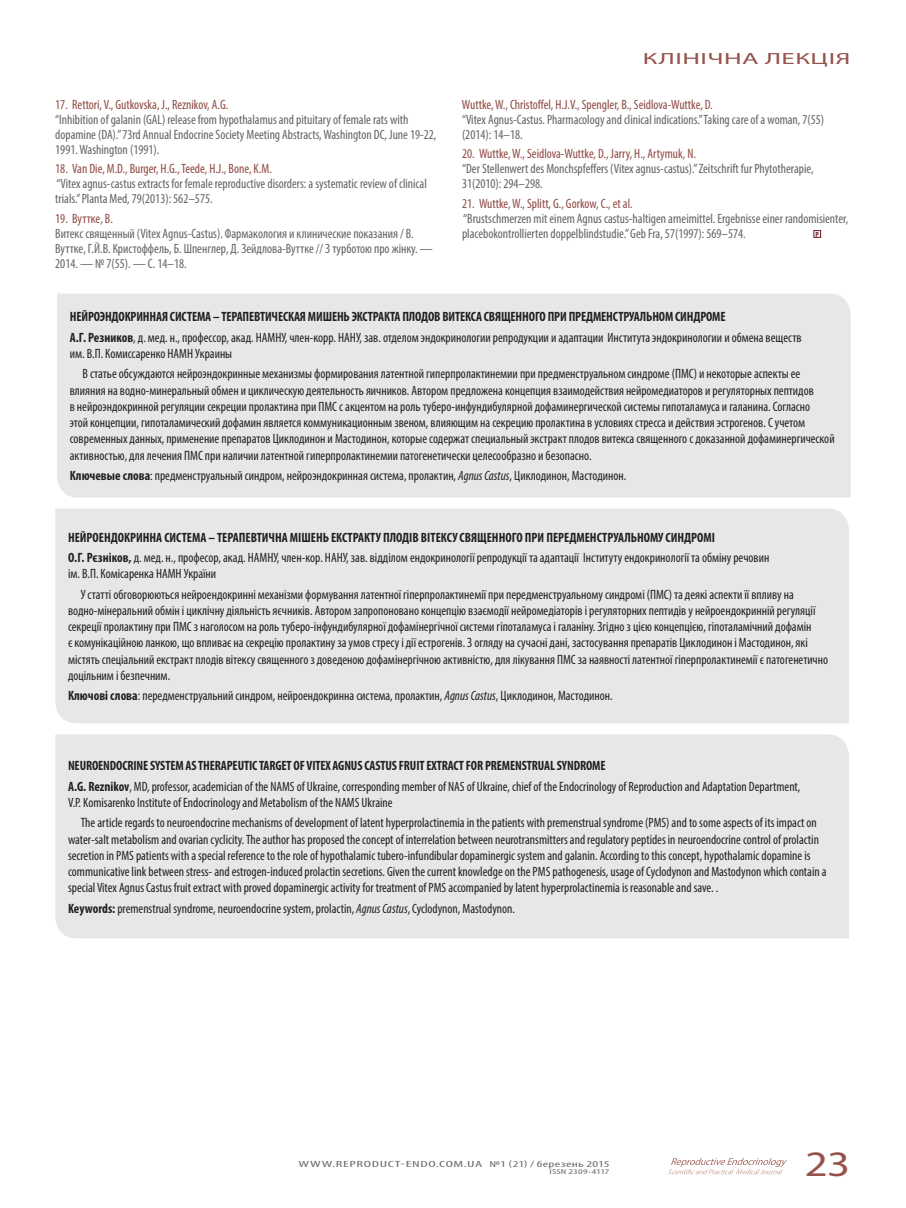
<style>
.page{position:relative;width:906px;height:1208px;background:#fff}
.page>*{position:absolute;margin:0;border:0;box-sizing:border-box;transform-origin:0 0}
.t1{font:35.85px "Myriad Pro";color:#95534b;scale:1.25 1}
.t2{font:16.2px "Myriad Pro";letter-spacing:.02em;color:#95534b;scale:1.67 1}
.t3{font:condensed 13.5px/16.2px "Myriad Pro";color:#231f20}
.t4{font:condensed 13.5px/15px "Myriad Pro";color:#636366}
.t5{font:condensed 13.5px "Myriad Pro";color:#8f4a43}
.t6{font:condensed 9px "Myriad Pro";letter-spacing:.035em;color:#6c6d70;scale:1.82 1}
.t7{font:700 condensed 7.5px "Myriad Pro";color:#741820}
.t8{font:condensed 7.2px "Myriad Pro";letter-spacing:.01em;color:#6c6d70;scale:1.67 1}
.s1{font-weight:700}
.s2{font-style:italic}
</style>
<div class="page">
<svg style="left:668px;top:1158px;width:119px;height:16px"></svg>
<div style="left:55px;top:509px;width:794px;height:214px;background:#e6e7e9"></div>
<div style="left:57px;top:294px;width:793px;height:203px;background:#e6e7e9"></div>
<div style="left:55px;top:734px;width:794px;height:204px;background:#e6e7e9"></div>
<div style="left:813px;top:230px;width:8px;height:8px;border:1px solid #741820"></div>
<p class="t5" style="left:55px;top:96px;width:175px">17. Rettori, V., Gutkovska, J., Reznikov, A.G.</p>
<p class="t4" style="left:55px;top:112px;width:383px">“Inhibition of galanin (GAL) release from hypothalamus and pituitary of female rats with dopamine (DA).” 73rd Annual Endocrine Society Meeting Abstracts, Washington DC, June 19-22,<br>1991. Washington (1991).</p>
<p class="t5" style="left:55px;top:161px;width:218px">18. Van Die, M.D., Burger, H.G., Teede, H.J., Bone, K.M.</p>
<p class="t4" style="left:55px;top:176px;width:373px">“Vitex agnus-castus extracts for female reproductive disorders: a systematic review of clinical trials.” Planta Med, 79(2013): 562–575.</p>
<p class="t5" style="left:55px;top:210px;width:59px">19. Вуттке, В.</p>
<p class="t4" style="left:55px;top:225px;width:379px">Витекс священный (Vitex Agnus-Castus). Фармакология и клинические показания / В.<br>Вуттке, Г.Й.В. Кристоффель, Б. Шпенглер, Д. Зейдлова-Вуттке // З турботою про жінку. —<br>2014. — № 7(55). — С. 14–18.</p>
<p class="t2" style="left:642px;top:48px;width:126px">клінічна лекція</p>
<p class="t5" style="left:462px;top:96px;width:252px">Wuttke, W., Christoffel, H.J.V., Spengler, B., Seidlova-Wuttke, D.</p>
<p class="t4" style="left:462px;top:112px;width:364px">“Vitex Agnus-Castus. Pharmacology and clinical indications.” Taking care of a woman, 7(55) (2014): 14–18.</p>
<p class="t5" style="left:462px;top:146px;width:235px">20. Wuttke, W., Seidlova-Wuttke, D., Jarry, H., Artymuk, N.</p>
<p class="t4" style="left:462px;top:161px;width:353px">“Der Stellenwert des Monchspfeffers (Vitex agnus-castus).” Zeitschrift fur Phytotherapie,<br>31(2010): 294–298.</p>
<p class="t5" style="left:462px;top:195px;width:172px">21. Wuttke, W., Splitt, G., Gorkow, C., et al.</p>
<p class="t4" style="left:462px;top:210px;width:388px">“Brustschmerzen mit einem Agnus castus-haltigen arneimittel. Ergebnisse einer randomisienter, placebokontrollierten doppelblindstudie.” Geb Fra, 57(1997): 569–574.</p>
<p class="t7" style="left:815px;top:230px;width:4px">р</p>
<p class="t3" style="left:70px;top:306px;width:733px;line-height:20.4px"><span class="s1">НЕЙРОЭНДОКРИННАЯ СИСТЕМА – ТЕРАПЕВТИЧЕСКАЯ МИШЕНЬ ЭКСТРАКТА ПЛОДОВ ВИТЕКСА СВЯЩЕННОГО ПРИ ПРЕДМЕНСТРУАЛЬНОМ СИНДРОМЕ<br>А.Г. Резников</span>, д. мед. н., профессор, акад. НАМНУ, член-корр. НАНУ, зав. отделом эндокринологии репродукции и адаптации Института эндокринологии и обмена веществ</p>
<p class="t3" style="left:82px;top:343px;width:719px;line-height:20.4px;text-indent:-13px">им. В.П. Комиссаренко НАМН Украины<br>В статье обсуждаются нейроэндокринные механизмы формирования латентной гиперпролактинемии при предменструальном синдроме (ПМС) и некоторые аспекты ее</p>
<p class="t3" style="left:70px;top:382px;width:766px">влияния на водно-минеральный обмен и циклическую деятельность яичников. Автором предложена концепция взаимодействия нейромедиаторов и регуляторных пептидов<br>в нейроэндокринной регуляции секреции пролактина при ПМС с акцентом на роль туберо-инфундибулярной дофаминергической системы гипоталамуса и галанина. Согласно<br>этой концепции, гипоталамический дофамин является коммуникационным звеном, влияющим на секрецию пролактина в условиях стресса и действия эстрогенов. С учетом современных данных, применение препаратов Циклодинон и Мастодинон, которые содержат специальный экстракт плодов витекса священного с доказанной дофаминергической активностью, для лечения ПМС при наличии латентной гиперпролактинемии патогенетически целесообразно и безопасно.</p>
<p class="t3" style="left:70px;top:467px;width:558px"><span class="s1">Ключевые слова</span>: предменструальный синдром, нейроэндокринная система, пролактин, <span class="s2">Agnus Castus</span>, Циклодинон, Мастодинон.</p>
<p class="t3" style="left:68px;top:527px;width:703px;line-height:20.4px"><span class="s1">НЕЙРОЕНДОКРИННА СИСТЕМА – ТЕРАПЕВТИЧНА МІШЕНЬ ЕКСТРАКТУ ПЛОДІВ ВІТЕКСУ СВЯЩЕННОГО ПРИ ПЕРЕДМЕНСТРУАЛЬНОМУ СИНДРОМІ<br>О.Г. Рєзніков,</span> д. мед. н., професор, акад. НАМНУ, член-кор. НАНУ, зав. відділом ендокринології репродукції та адаптації Інституту ендокринології та обміну речовин</p>
<p class="t3" style="left:81px;top:563px;width:714px;line-height:20.4px;text-indent:-13px">ім. В.П. Комісаренка НАМН України<br>У статті обговорюються нейроендокринні механізми формування латентної гіперпролактинемії при передменструальному синдромі (ПМС) та деякі аспекти її впливу на</p>
<p class="t3" style="left:68px;top:602px;width:761px">водно-мінеральний обмін і циклічну діяльність яєчників. Автором запропоновано концепцію взаємодії нейромедіаторів і регуляторних пептидів у нейроендокринній регуляції секреції пролактину при ПМС з наголосом на роль туберо-інфундибулярної дофамінергічної системи гіпоталамуса і галаніну. Згідно з цією концепцією, гіпоталамічний дофамін<br>є комунікаційною ланкою, що впливає на секрецію пролактину за умов стресу і дії естрогенів. З огляду на сучасні дані, застосування препаратів Циклодинон і Мастодинон, які містять спеціальний екстракт плодів вітексу священного з доведеною дофамінергічною активністю, для лікування ПМС за наявності латентної гіперпролактинемії є патогенетично доцільним і безпечним.</p>
<p class="t3" style="left:68px;top:687px;width:546px"><span class="s1">Ключові слова</span>: передменструальний синдром, нейроендокринна система, пролактин, <span class="s2">Agnus Castus</span>, Циклодинон, Мастодинон.</p>
<p class="t3" style="left:68px;top:755px;width:734px;line-height:20.4px"><span class="s1">NEUROENDOCRINE SYSTEM AS THERAPEUTIC TARGET OF VITEX AGNUS CASTUS FRUIT EXTRACT FOR PREMENSTRUAL SYNDROME<br>A.G. Reznikov</span>, MD, professor, academician of the NAMS of Ukraine, corresponding member of NAS of Ukraine, chief of the Endocrinology of Reproduction and Adaptation Department,</p>
<p class="t3" style="left:81px;top:792px;width:737px;line-height:20.4px;text-indent:-13px">V.P. Komisarenko Institute of Endocrinology and Metabolism of the NAMS Ukraine<br>The article regards to neuroendocrine mechanisms of development of latent hyperprolactinemia in the patients with premenstrual syndrome (PMS) and to some aspects of its impact on</p>
<p class="t3" style="left:68px;top:831px;width:760px">water-salt metabolism and ovarian cyclicity. The author has proposed the concept of interrelation between neurotransmitters and regulatory peptides in neuroendocrine control of prolactin secretion in PMS patients with a special reference to the role of hypothalamic tubero-infundibular dopaminergic system and galanin. According to this concept, hypothalamic dopamine is communicative link between stress- and estrogen-induced prolactin secretions. Given the current knowledge on the PMS pathogenesis, usage of Cyclodynon and Mastodynon which contain a special Vitex Agnus Castus fruit extract with proved dopaminergic activity for treatment of PMS accompanied by latent hyperprolactinemia is reasonable and save. .</p>
<p class="t3" style="left:68px;top:900px;width:448px"><span class="s1">Keywords:</span> premenstrual syndrome, neuroendocrine system, prolactin, <span class="s2">Agnus Castus</span>, Cyclodynon, Mastodynon.</p>
<p class="t6" style="left:298px;top:1158px;width:172px">www.reproduct-endo.com.ua №1 (21) / березень 2015</p>
<p class="t8" style="left:549px;top:1167px;width:37px">ISSN 2309-4117</p>
<h1 class="t1" style="left:805px;top:1141px;width:38px">23</h1>
</div>
